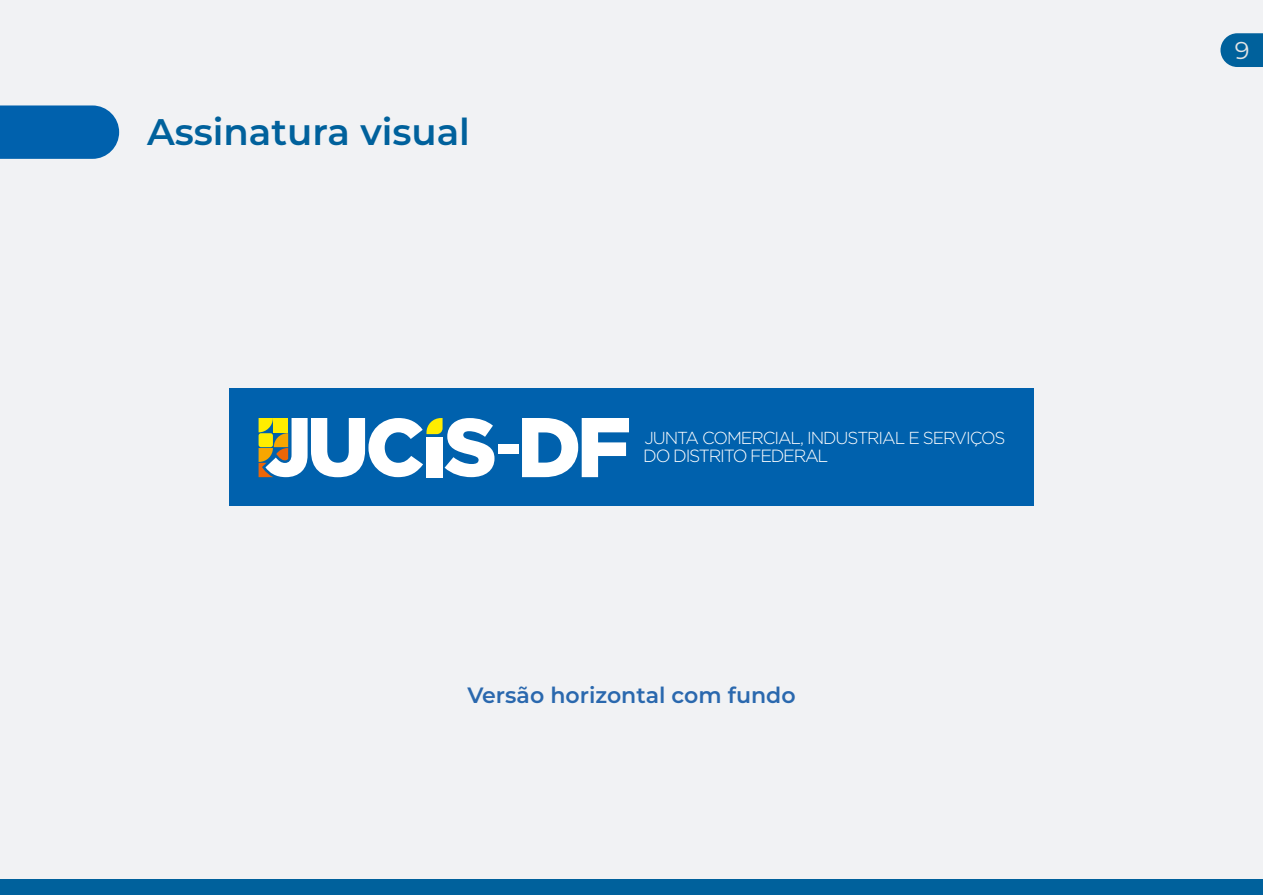
<style>
.page{position:relative;width:1263px;height:895px;background:#f1f2f4}
.page>*{position:absolute;margin:0;border:0;box-sizing:border-box;transform-origin:0 0}
.t1{font:600 37.05px "Montserrat";color:#00619c}
.t2{font:24.3px "Montserrat";color:#e4e4e4}
.t3{font:600 22.2px "Montserrat";color:#2a68ae}
.t4{font:300 17.7px "Gotham";letter-spacing:-.075em;color:#fff}
.t5{font:300 17.4px "Gotham";letter-spacing:-.06em;color:#fff}
</style>
<div class="page">
<svg style="left:1220px;top:33px;width:43px;height:34px"></svg>
<div style="left:0;top:879px;width:1263px;height:16px;background:#00619c"></div>
<svg style="left:0;top:105px;width:119px;height:54px;background:#0e69b1"></svg>
<div style="left:229px;top:388px;width:805px;height:118px;background:#0061ad"></div>
<div style="left:498px;top:445px;width:21px;height:9px;background:#fff"></div>
<svg style="left:522px;top:418px;width:107px;height:59px"></svg>
<svg style="left:259px;top:418px;width:235px;height:59px"></svg>
<h1 class="t1" style="left:147px;top:106px;width:324px">Assinatura visual</h1>
<p class="t5" style="left:644px;top:427px;width:363px">JUNTA COMERCIAL, INDUSTRIAL E SERVIÇOS</p>
<p class="t4" style="left:643px;top:445px;width:187px">DO DISTRITO FEDERAL</p>
<p class="t3" style="left:467px;top:679px;width:330px">Versão horizontal com fundo</p>
<h2 class="t2" style="left:1235px;top:34px;width:16px">9</h2>
</div>
